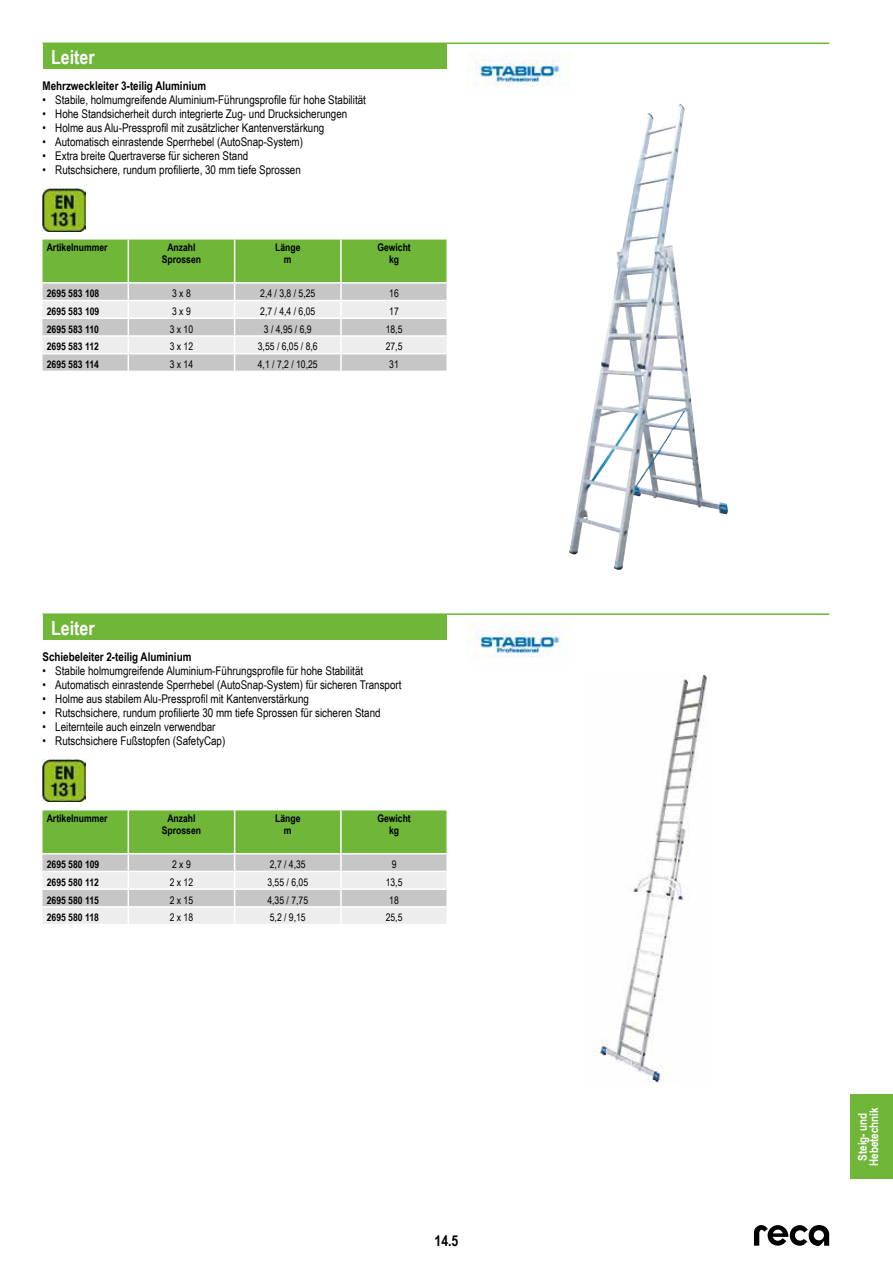
<style>
.page{position:relative;width:893px;height:1263px;background:#fff}
.page>*{position:absolute;margin:0;border:0;box-sizing:border-box;transform-origin:0 0}
.t1{font:700 19.5px "Arial Narrow";color:#fff}
.t2{font:700 15px "Arial Narrow";color:#000}
.t3{font:12px "Arial Narrow";color:#000}
.t4{font:700 12px "Arial Narrow";color:#000}
.t5{font:700 12px/11.2px "Arial Narrow";color:#fff;text-align:center}
.t6{font:700 10.5px/12px "Arial Narrow";color:#000;text-align:center}
.t7{font:10.5px "Arial Narrow";color:#000}
</style>
<div class="page">
<svg style="left:754px;top:1225px;width:75px;height:21px"></svg>
<div style="left:850px;top:1094px;width:43px;height:85px;background:#6fb639"></div>
<hr style="left:43px;top:43px;width:786px;height:1px;background:#6fb639">
<div style="left:43px;top:43px;width:403px;height:26px;background:#6fb639"></div>
<img style="left:43px;top:189px;width:42px;height:42px">
<svg style="left:43px;top:240px;width:403px;height:131px;background:#b7cda5"></svg>
<img style="left:468px;top:52px;width:103px;height:35px">
<img style="left:569px;top:104px;width:159px;height:466px">
<hr style="left:43px;top:613px;width:786px;height:2px;background:#6fb639">
<div style="left:43px;top:614px;width:403px;height:26px;background:#6fb639"></div>
<img style="left:43px;top:759px;width:42px;height:43px">
<svg style="left:43px;top:810px;width:403px;height:114px;background:#b4cea0"></svg>
<img style="left:468px;top:623px;width:103px;height:35px">
<img style="left:594px;top:675px;width:113px;height:407px">
<h1 class="t1" style="left:51px;top:42px;width:45px">Leiter</h1>
<p class="t4" style="left:43px;top:77px;width:165px">Mehrzweckleiter 3-teilig Aluminium</p>
<p class="t3" style="left:43px;top:91px;width:325px">• Stabile, holmumgreifende Aluminium-Führungsprofile für hohe Stabilität</p>
<p class="t3" style="left:43px;top:105px;width:306px">• Hohe Standsicherheit durch integrierte Zug- und Drucksicherungen</p>
<p class="t3" style="left:43px;top:119px;width:283px">• Holme aus Alu-Pressprofil mit zusätzlicher Kantenverstärkung</p>
<p class="t3" style="left:43px;top:133px;width:262px">• Automatisch einrastende Sperrhebel (AutoSnap-System)</p>
<p class="t3" style="left:43px;top:147px;width:207px">• Extra breite Quertraverse für sicheren Stand</p>
<p class="t3" style="left:43px;top:161px;width:260px">• Rutschsichere, rundum profilierte, 30 mm tiefe Sprossen</p>
<p class="t6" style="left:47px;top:241px;width:62px">Artikelnummer</p>
<p class="t6" style="left:162px;top:241px;width:41px">Anzahl<br>Sprossen</p>
<p class="t6" style="left:275px;top:241px;width:27px">Länge m</p>
<p class="t6" style="left:377px;top:241px;width:35px">Gewicht kg</p>
<p class="t6" style="left:47px;top:287px;width:54px">2695 583 108</p>
<p class="t7" style="left:172px;top:286px;width:20px">3 x 8</p>
<p class="t7" style="left:260px;top:286px;width:57px">2,4 / 3,8 / 5,25</p>
<p class="t7" style="left:389px;top:286px;width:11px">16</p>
<p class="t6" style="left:47px;top:305px;width:54px">2695 583 109</p>
<p class="t7" style="left:172px;top:304px;width:20px">3 x 9</p>
<p class="t7" style="left:260px;top:304px;width:57px">2,7 / 4,4 / 6,05</p>
<p class="t7" style="left:389px;top:304px;width:11px">17</p>
<p class="t6" style="left:47px;top:322px;width:54px">2695 583 110</p>
<p class="t7" style="left:170px;top:321px;width:25px">3 x 10</p>
<p class="t7" style="left:264px;top:321px;width:49px">3 / 4,95 / 6,9</p>
<p class="t7" style="left:386px;top:321px;width:18px">18,5</p>
<p class="t6" style="left:47px;top:340px;width:54px">2695 583 112</p>
<p class="t7" style="left:170px;top:339px;width:25px">3 x 12</p>
<p class="t7" style="left:258px;top:339px;width:61px">3,55 / 6,05 / 8,6</p>
<p class="t7" style="left:386px;top:339px;width:18px">27,5</p>
<p class="t6" style="left:47px;top:358px;width:54px">2695 583 114</p>
<p class="t7" style="left:170px;top:357px;width:25px">3 x 14</p>
<p class="t7" style="left:258px;top:357px;width:61px">4,1 / 7,2 / 10,25</p>
<p class="t7" style="left:389px;top:357px;width:11px">31</p>
<h1 class="t1" style="left:51px;top:613px;width:45px">Leiter</h1>
<p class="t4" style="left:43px;top:648px;width:150px">Schiebeleiter 2-teilig Aluminium</p>
<p class="t3" style="left:43px;top:662px;width:322px">• Stabile holmumgreifende Aluminium-Führungsprofile für hohe Stabilität</p>
<p class="t3" style="left:43px;top:676px;width:361px">• Automatisch einrastende Sperrhebel (AutoSnap-System) für sicheren Transport</p>
<p class="t3" style="left:43px;top:690px;width:268px">• Holme aus stabilem Alu-Pressprofil mit Kantenverstärkung</p>
<p class="t3" style="left:43px;top:704px;width:340px">• Rutschsichere, rundum profilierte 30 mm tiefe Sprossen für sicheren Stand</p>
<p class="t3" style="left:43px;top:718px;width:175px">• Leiternteile auch einzeln verwendbar</p>
<p class="t3" style="left:43px;top:732px;width:184px">• Rutschsichere Fußstopfen (SafetyCap)</p>
<p class="t6" style="left:47px;top:812px;width:62px">Artikelnummer</p>
<p class="t6" style="left:162px;top:812px;width:41px">Anzahl<br>Sprossen</p>
<p class="t6" style="left:275px;top:812px;width:27px">Länge m</p>
<p class="t6" style="left:377px;top:812px;width:35px">Gewicht kg</p>
<p class="t6" style="left:47px;top:858px;width:54px">2695 580 109</p>
<p class="t7" style="left:172px;top:857px;width:20px">2 x 9</p>
<p class="t7" style="left:270px;top:857px;width:37px">2,7 / 4,35</p>
<p class="t7" style="left:392px;top:857px;width:6px">9</p>
<p class="t6" style="left:47px;top:876px;width:54px">2695 580 112</p>
<p class="t7" style="left:170px;top:874px;width:25px">2 x 12</p>
<p class="t7" style="left:267px;top:874px;width:42px">3,55 / 6,05</p>
<p class="t7" style="left:386px;top:874px;width:18px">13,5</p>
<p class="t6" style="left:47px;top:893px;width:54px">2695 580 115</p>
<p class="t7" style="left:170px;top:892px;width:25px">2 x 15</p>
<p class="t7" style="left:267px;top:892px;width:42px">4,35 / 7,75</p>
<p class="t7" style="left:389px;top:892px;width:11px">18</p>
<p class="t6" style="left:47px;top:911px;width:54px">2695 580 118</p>
<p class="t7" style="left:170px;top:910px;width:25px">2 x 18</p>
<p class="t7" style="left:270px;top:910px;width:37px">5,2 / 9,15</p>
<p class="t7" style="left:386px;top:910px;width:18px">25,5</p>
<p class="t2" style="left:434px;top:1229px;width:25px">14.5</p>
<p class="t5" style="left:856px;top:1166px;width:60px;rotate:-90deg">Steig- und<br>Hebetechnik</p>
</div>
